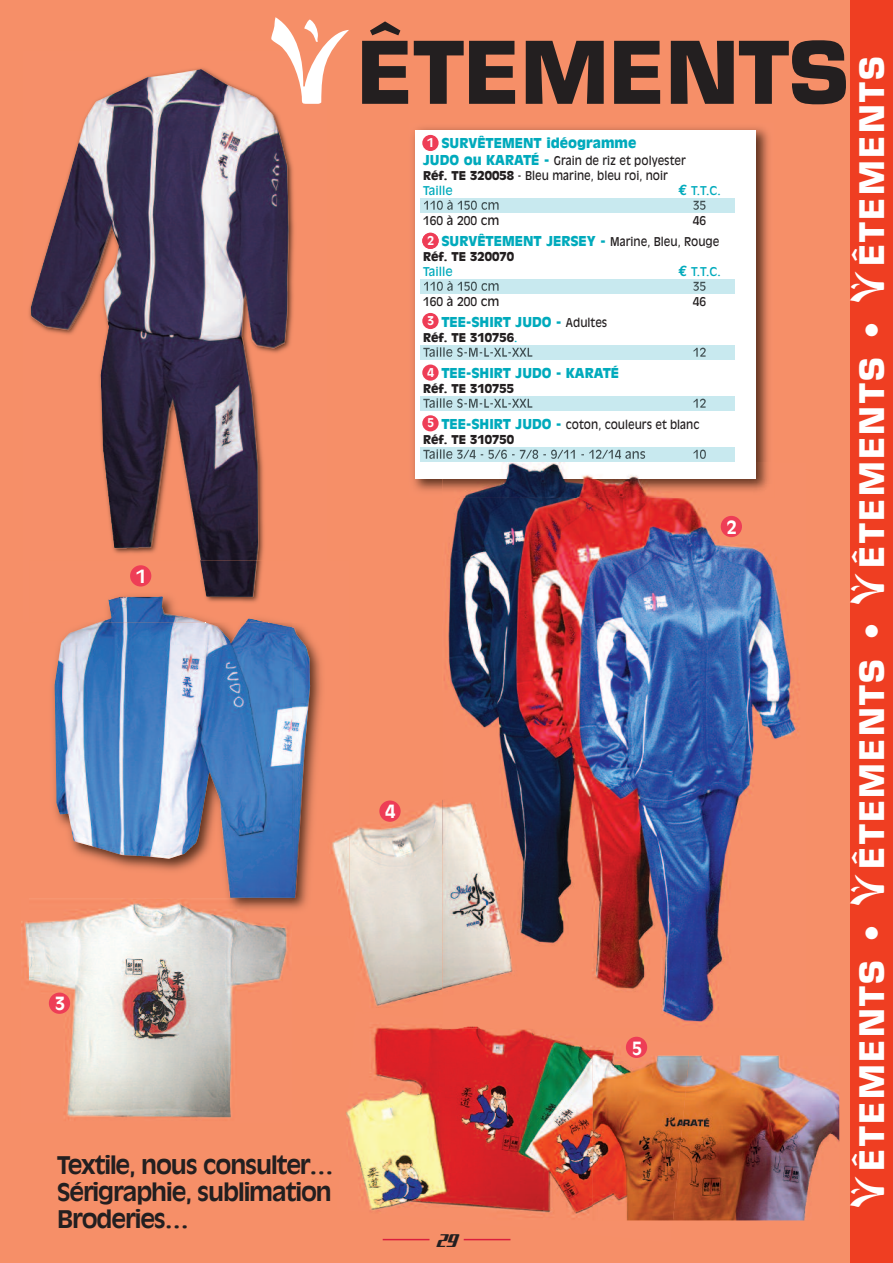
<style>
.page{position:relative;width:893px;height:1263px;background:#f68f68}
.page>*{position:absolute;margin:0;border:0;box-sizing:border-box;transform-origin:0 0}
.t1{font:700 84px "Eurostile";color:#231f20}
.t2{font:700 33px "Eurostile";letter-spacing:.07em;color:#fff}
.t3{font:700 24px/27px "Antique Olive";letter-spacing:-.045em;color:#231f20;text-align:justify}
.t4{font:700 18px "Antique Olive";color:#fff}
.t5{font:900 13.5px "Antique Olive";color:#00aabc}
.t6{font:12px/15px "Antique Olive";color:#231f20;scale:.9 1}
.t7{font:900 12px "Antique Olive";color:#231f20}
.t8{font:12px "Antique Olive";color:#231f20}
.t9{font:12px "Antique Olive";color:#00aabc}
.t10{font:700 12px "Antique Olive";color:#fff}
.s1{font-family:"Fujiama SSK";font-weight:400;color:#fff}
.s2{font-family:"Fujiama SSK";font-weight:400}
.s3{font-weight:900;font-size:13.5px;color:#00aabc}
.s4{font-weight:900}
.s5{color:#00aabc}
.s6{font-family:"Euro Mono";font-weight:700;font-size:15px}
.s7{font-weight:400;font-size:12px;color:#231f20}
.s8{font-weight:400;color:#00aabc}
</style>
<div class="page">
<img style="left:346px;top:1027px;width:344px;height:214px">
<img style="left:21px;top:898px;width:271px;height:220px">
<img style="left:413px;top:127px;width:356px;height:364px">
<div style="left:415px;top:130px;width:340px;height:348px;background:#fff"></div>
<hr style="left:383px;top:1239px;width:46px;height:1px;background:#db1e3d">
<hr style="left:464px;top:1239px;width:46px;height:1px;background:#db1e3d">
<img style="left:444px;top:498px;width:352px;height:530px">
<img style="left:442px;top:1020px;width:88px;height:8px">
<img style="left:442px;top:462px;width:327px;height:36px">
<div style="left:721px;top:516px;width:21px;height:21px;background:#ee3d56;border-radius:50%"></div>
<div style="left:422px;top:233px;width:17px;height:16px;background:#ee3d56;border-radius:50%"></div>
<div style="left:422px;top:313px;width:17px;height:16px;background:#ee3d56;border-radius:50%"></div>
<div style="left:422px;top:364px;width:17px;height:17px;background:#ee3d56;border-radius:50%"></div>
<div style="left:422px;top:415px;width:17px;height:16px;background:#ee3d56;border-radius:50%"></div>
<div style="left:422px;top:135px;width:17px;height:16px;background:#ee3d56;border-radius:50%"></div>
<img style="left:292px;top:624px;width:30px;height:286px">
<img style="left:52px;top:675px;width:3px;height:133px">
<img style="left:292px;top:627px;width:18px;height:271px">
<img style="left:55px;top:622px;width:237px;height:276px">
<img style="left:29px;top:68px;width:265px;height:492px">
<img style="left:205px;top:618px;width:56px;height:4px">
<img style="left:245px;top:619px;width:23px;height:3px">
<img style="left:101px;top:596px;width:104px;height:26px">
<img style="left:31px;top:69px;width:212px;height:238px">
<img style="left:200px;top:560px;width:57px;height:37px">
<div style="left:850px;top:0;width:43px;height:1263px;background:#ef3e22"></div>
<div style="left:420px;top:198px;width:315px;height:15px;background:#c8e9ef"></div>
<svg style="left:424px;top:200px;width:281px;height:10px"></svg>
<div style="left:420px;top:279px;width:315px;height:15px;background:#c8e9ef"></div>
<svg style="left:424px;top:281px;width:281px;height:10px"></svg>
<div style="left:420px;top:345px;width:315px;height:14px;background:#c8e9ef"></div>
<svg style="left:423px;top:347px;width:283px;height:10px"></svg>
<div style="left:420px;top:396px;width:315px;height:15px;background:#c8e9ef"></div>
<svg style="left:423px;top:398px;width:283px;height:10px"></svg>
<div style="left:420px;top:447px;width:315px;height:15px;background:#c8e9ef"></div>
<svg style="left:423px;top:449px;width:152px;height:10px"></svg>
<div style="left:130px;top:565px;width:21px;height:21px;background:#ee3d56;border-radius:50%"></div>
<img style="left:349px;top:804px;width:93px;height:204px">
<img style="left:442px;top:792px;width:78px;height:205px">
<img style="left:332px;top:835px;width:17px;height:69px">
<div style="left:49px;top:992px;width:21px;height:22px;background:#ee3d56;border-radius:50%"></div>
<img style="left:689px;top:1055px;width:150px;height:165px">
<img style="left:593px;top:1055px;width:96px;height:165px">
<div style="left:379px;top:800px;width:22px;height:22px;background:#ee3d56;border-radius:50%"></div>
<div style="left:626px;top:1037px;width:21px;height:21px;background:#ee3d56;border-radius:50%"></div>
<svg style="left:436px;top:1234px;width:24px;height:7px"></svg>
<h1 class="t1" style="left:271px;top:41px;width:579px"><span class="s1">V</span>ÊTEMENTS</h1>
<h2 class="t2" style="left:859px;top:1206px;width:1152px;rotate:-90deg"><span class="s2">V</span>ÊTEMENTS • <span class="s2">V</span>ÊTEMENTS • <span class="s2">V</span>ÊTEMENTS • <span class="s2">V</span>ÊTEMENTS</h2>
<p class="t5" style="left:441px;top:138px;width:197px">SURVÊTEMENT idéogramme</p>
<p class="t6" style="left:423px;top:153px;width:293px"><span class="s3">JUDO ou KARATÉ -</span> Grain de riz et polyester<br><span class="s4">Réf. TE 320058</span> - Bleu marine, bleu roi, noir<br><span class="s5">Taille</span></p>
<p class="t10" style="left:428px;top:138px;width:8px">1</p>
<p class="t9" style="left:678px;top:185px;width:44px"><span class="s6">€</span> T.T.C.</p>
<p class="t8" style="left:423px;top:215px;width:78px">160 à 200 cm</p>
<p class="t8" style="left:693px;top:215px;width:15px">46</p>
<p class="t5" style="left:441px;top:235px;width:280px">SURVÊTEMENT JERSEY - <span class="s7">Marine, Bleu, Rouge</span></p>
<p class="t7" style="left:423px;top:251px;width:93px">Réf. TE 320070</p>
<p class="t9" style="left:423px;top:266px;width:31px">Taille</p>
<p class="t9" style="left:678px;top:266px;width:44px"><span class="s6">€</span> T.T.C.</p>
<p class="t8" style="left:423px;top:296px;width:78px">160 à 200 cm</p>
<p class="t8" style="left:693px;top:296px;width:15px">46</p>
<p class="t5" style="left:441px;top:316px;width:168px">TEE-SHIRT JUDO - <span class="s7">Adultes</span></p>
<p class="t7" style="left:423px;top:332px;width:96px">Réf. TE 310756<span class="s8">.</span></p>
<p class="t5" style="left:441px;top:367px;width:179px">TEE-SHIRT JUDO - KARATÉ</p>
<p class="t7" style="left:423px;top:383px;width:93px">Réf. TE 310755</p>
<p class="t6" style="left:423px;top:417px;width:309px;text-indent:18px"><span class="s3">TEE-SHIRT JUDO -</span> coton, couleurs et blanc<br><span class="s4">Réf. TE 310750</span></p>
<p class="t10" style="left:428px;top:236px;width:8px">2</p>
<p class="t10" style="left:428px;top:316px;width:8px">3</p>
<p class="t10" style="left:428px;top:367px;width:8px">4</p>
<p class="t10" style="left:428px;top:418px;width:8px">5</p>
<h3 class="t4" style="left:727px;top:520px;width:12px">2</h3>
<h3 class="t4" style="left:136px;top:569px;width:12px">1</h3>
<h3 class="t4" style="left:386px;top:804px;width:12px">4</h3>
<h3 class="t4" style="left:55px;top:996px;width:12px">3</h3>
<h3 class="t4" style="left:632px;top:1041px;width:12px">5</h3>
<h3 class="t3" style="left:57px;top:1153px;width:278px">Textile, nous consulter… Sérigraphie, sublimation Broderies…</h3>
</div>
